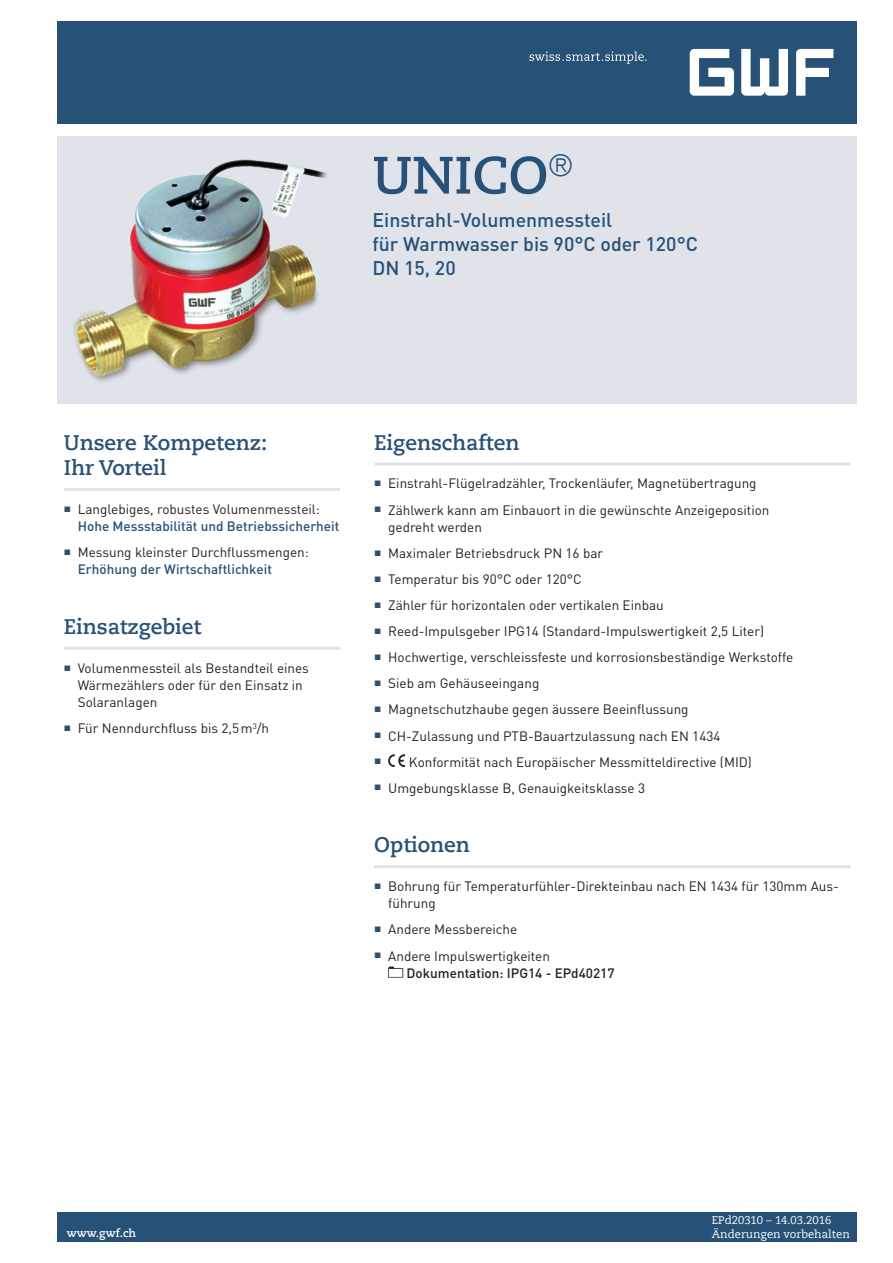
<style>
.page{position:relative;width:893px;height:1263px;background:#fff}
.page>*{position:absolute;margin:0;border:0;box-sizing:border-box;transform-origin:0 0}
.Produktetitel{font:700 52.5px "Caecilia Com 75";color:#275177}
.Titel_Linie-unten{font:700 21px/25.5px "Caecilia Com 75";color:#275177}
.Produkte_SubDIN{font:500 19.5px "DIN Pro";color:#275177}
.Grundtext{font:13.5px/17.1px "DIN Pro";color:#231f20}
.Grundtext-2{font:500 13.5px/17.1px "DIN Pro";color:#275177}
.Grundtext-3{font:500 13.5px/17.1px "DIN Pro";color:#231f20}
.t1{font:11.25px/13.5px "Caecilia Com 55 Roman";color:#fff}
.t2{font:700 11.25px "Caecilia Com 75";color:#fff}
.s1{font-weight:400;color:#231f20}
.s2{font-weight:500;color:#275177}
.s3{font-weight:400}
</style>
<div class="page">
<div style="left:57px;top:21px;width:800px;height:102px;background:#275177"></div>
<svg style="left:690px;top:49px;width:143px;height:47px"></svg>
<svg style="left:529px;top:51px;width:118px;height:13px"></svg>
<div style="left:57px;top:136px;width:800px;height:268px;background:#e1e3eb"></div>
<div style="left:57px;top:1212px;width:800px;height:30px;background:#275177"></div>
<hr style="left:64px;top:488px;width:276px;height:3px;background:#e1e3eb">
<hr style="left:64px;top:647px;width:276px;height:3px;background:#e1e3eb">
<hr style="left:374px;top:462px;width:476px;height:3px;background:#e1e3eb">
<hr style="left:374px;top:865px;width:476px;height:3px;background:#e1e3eb">
<img style="left:388px;top:755px;width:17px;height:11px">
<svg style="left:388px;top:966px;width:15px;height:12px"></svg>
<img style="left:74px;top:159px;width:254px;height:223px">
<p class="Produktetitel" style="left:372px;top:139px;width:202px">UNICO<sup>®</sup></p>
<p class="Produkte_SubDIN" style="left:372px;top:206px;width:241px">Einstrahl-Volumenmessteil</p>
<p class="Produkte_SubDIN" style="left:372px;top:230px;width:327px">für Warmwasser bis 90°C oder 120°C</p>
<p class="Produkte_SubDIN" style="left:372px;top:254px;width:85px">DN 15, 20</p>
<p class="Titel_Linie-unten" style="left:64px;top:429px;width:205px">Unsere Kompetenz:<br>Ihr Vorteil</p>
<p class="Grundtext-2" style="left:78px;top:500px;width:263px;text-indent:-14px"><sup>■</sup> <span class="s1">Langlebiges, robustes Volumenmessteil:<br></span>Hohe Messstabilität und Betriebssicherheit</p>
<p class="Grundtext" style="left:78px;top:543px;width:233px;text-indent:-14px"><sup>■</sup> Messung kleinster Durchflussmengen:<br><span class="s2">Erhöhung der Wirtschaftlichkeit</span></p>
<p class="Titel_Linie-unten" style="left:64px;top:613px;width:139px">Einsatzgebiet</p>
<p class="Grundtext" style="left:78px;top:659px;width:233px;text-indent:-14px"><sup>■</sup> Volumenmessteil als Bestandteil eines<br>Wärmezählers oder für den Einsatz in<br>Solaranlagen</p>
<p class="Grundtext" style="left:64px;top:719px;width:207px"><sup>■</sup> Für Nenndurchfluss bis 2,5m<sup>3</sup>/h</p>
<p class="Titel_Linie-unten" style="left:374px;top:429px;width:147px">Eigenschaften</p>
<p class="Grundtext" style="left:374px;top:474px;width:384px"><sup>■</sup> Einstrahl-Flügelradzähler, Trockenläufer, Magnetübertragung</p>
<p class="Grundtext" style="left:388px;top:501px;width:383px;text-indent:-14px"><sup>■</sup> Zählwerk kann am Einbauort in die gewünschte Anzeigeposition gedreht werden</p>
<p class="Grundtext" style="left:374px;top:544px;width:230px"><sup>■</sup> Maximaler Betriebsdruck PN 16 bar</p>
<p class="Grundtext" style="left:374px;top:570px;width:209px"><sup>■</sup> Temperatur bis 90°C oder 120°C</p>
<p class="Grundtext" style="left:374px;top:596px;width:291px"><sup>■</sup> Zähler für horizontalen oder vertikalen Einbau</p>
<p class="Grundtext" style="left:374px;top:622px;width:391px"><sup>■</sup> Reed-Impulsgeber IPG14 (Standard-Impulswertigkeit 2,5 Liter)</p>
<p class="Grundtext" style="left:374px;top:648px;width:421px"><sup>■</sup> Hochwertige, verschleissfeste und korrosionsbeständige Werkstoffe</p>
<p class="Grundtext" style="left:374px;top:674px;width:167px"><sup>■</sup> Sieb am Gehäuseeingang</p>
<p class="Grundtext" style="left:374px;top:700px;width:316px"><sup>■</sup> Magnetschutzhaube gegen äussere Beeinflussung</p>
<p class="Grundtext" style="left:374px;top:726px;width:348px"><sup>■</sup> CH-Zulassung und PTB-Bauartzulassung nach EN 1434</p>
<p class="Grundtext" style="left:374px;top:753px;width:379px"><sup>■</sup> Konformität nach Europäischer Messmitteldirective (MID)</p>
<p class="Grundtext" style="left:374px;top:779px;width:272px"><sup>■</sup> Umgebungsklasse B, Genauigkeitsklasse 3</p>
<p class="Titel_Linie-unten" style="left:374px;top:832px;width:97px">Optionen</p>
<p class="Grundtext" style="left:388px;top:877px;width:452px;text-indent:-14px"><sup>■</sup> Bohrung für Temperaturfühler-Direkteinbau nach EN 1434 für 130mm Aus&shy;führung</p>
<p class="Grundtext" style="left:374px;top:920px;width:145px"><sup>■</sup> Andere Messbereiche</p>
<p class="Grundtext-3" style="left:407px;top:946px;width:210px;text-indent:-32px"><sup>■</sup> <span class="s3">Andere Impulswertigkeiten<br></span>Dokumentation: IPG14 - EPd40217</p>
<p class="t2" style="left:67px;top:1225px;width:71px">www.gwf.ch</p>
<p class="t1" style="left:712px;top:1213px;width:140px">EPd20310 – 14.03.2016<br>Änderungen vorbehalten</p>
</div>
